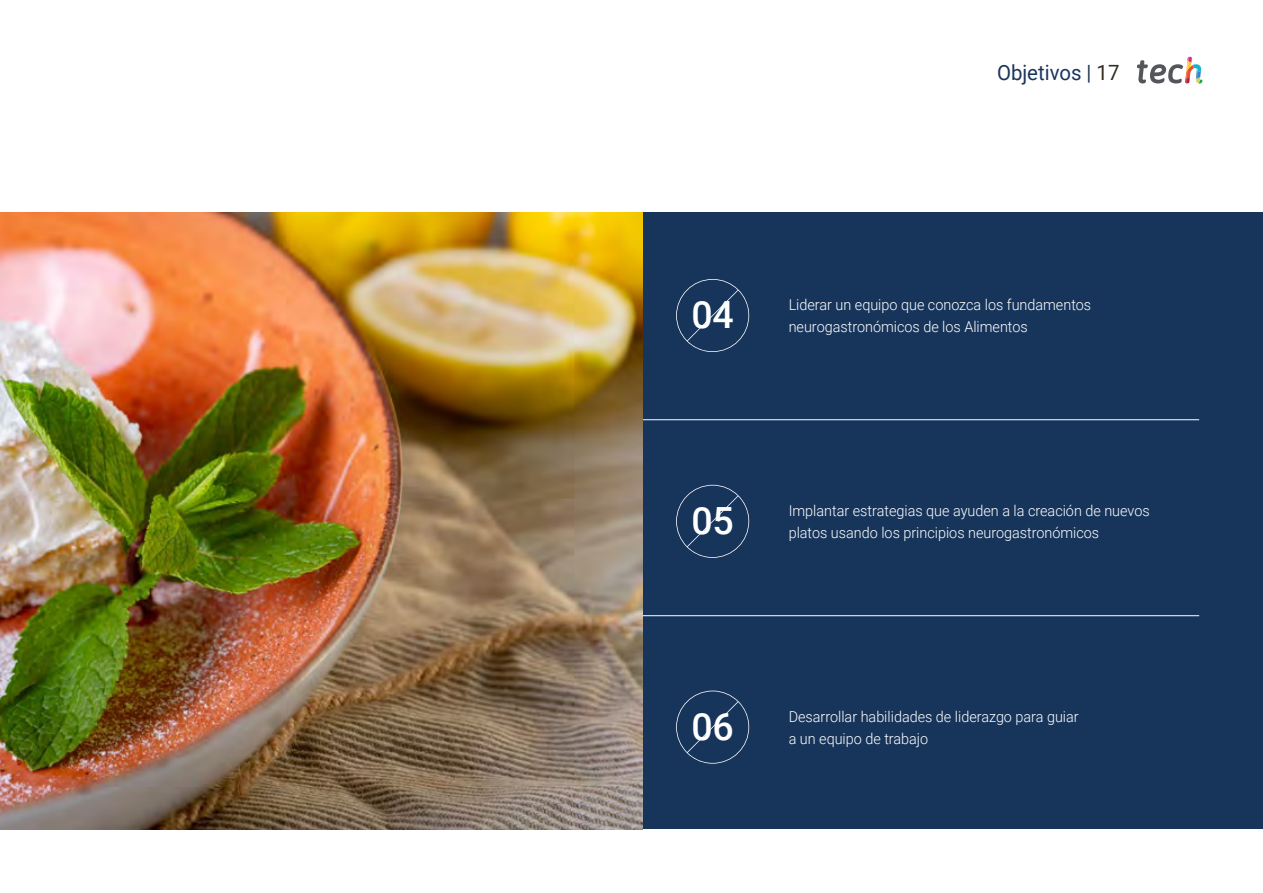
<style>
.page{position:relative;width:1263px;height:893px;background:#fff}
.page>*{position:absolute;margin:0;border:0;box-sizing:border-box;transform-origin:0 0}
.t1{font:500 37.5px "Roboto";color:#fff}
.t2{font:21px "Roboto";color:#1a355c}
.t3{font:300 15px/22.5px "Roboto";color:#fff;scale:.96 1}
.s1{color:#312e20}
</style>
<div class="page">
<svg style="left:1137px;top:57px;width:65px;height:27px"></svg>
<div style="left:642px;top:213px;width:621px;height:616px;background:#17355b"></div>
<svg style="left:676px;top:279px;width:73px;height:73px"></svg>
<svg style="left:676px;top:691px;width:73px;height:73px"></svg>
<svg style="left:676px;top:485px;width:73px;height:73px"></svg>
<hr style="left:0;top:419px;width:1199px;height:1px;background:#fff">
<hr style="left:0;top:615px;width:1199px;height:1px;background:#fff">
<img style="left:0;top:213px;width:642px;height:616px">
<h2 class="t2" style="left:997px;top:57px;width:124px">Objetivos | <span class="s1">17</span></h2>
<h1 class="t1" style="left:691px;top:289px;width:44px">04</h1>
<p class="t3" style="left:789px;top:293px;width:317px">Liderar un equipo que conozca los fundamentos neurogastronómicos de los Alimentos</p>
<h1 class="t1" style="left:691px;top:494px;width:44px">05</h1>
<p class="t3" style="left:789px;top:499px;width:378px">Implantar estrategias que ayuden a la creación de nuevos platos usando los principios neurogastronómicos</p>
<h1 class="t1" style="left:691px;top:700px;width:44px">06</h1>
<p class="t3" style="left:789px;top:704px;width:304px">Desarrollar habilidades de liderazgo para guiar a un equipo de trabajo</p>
</div>
